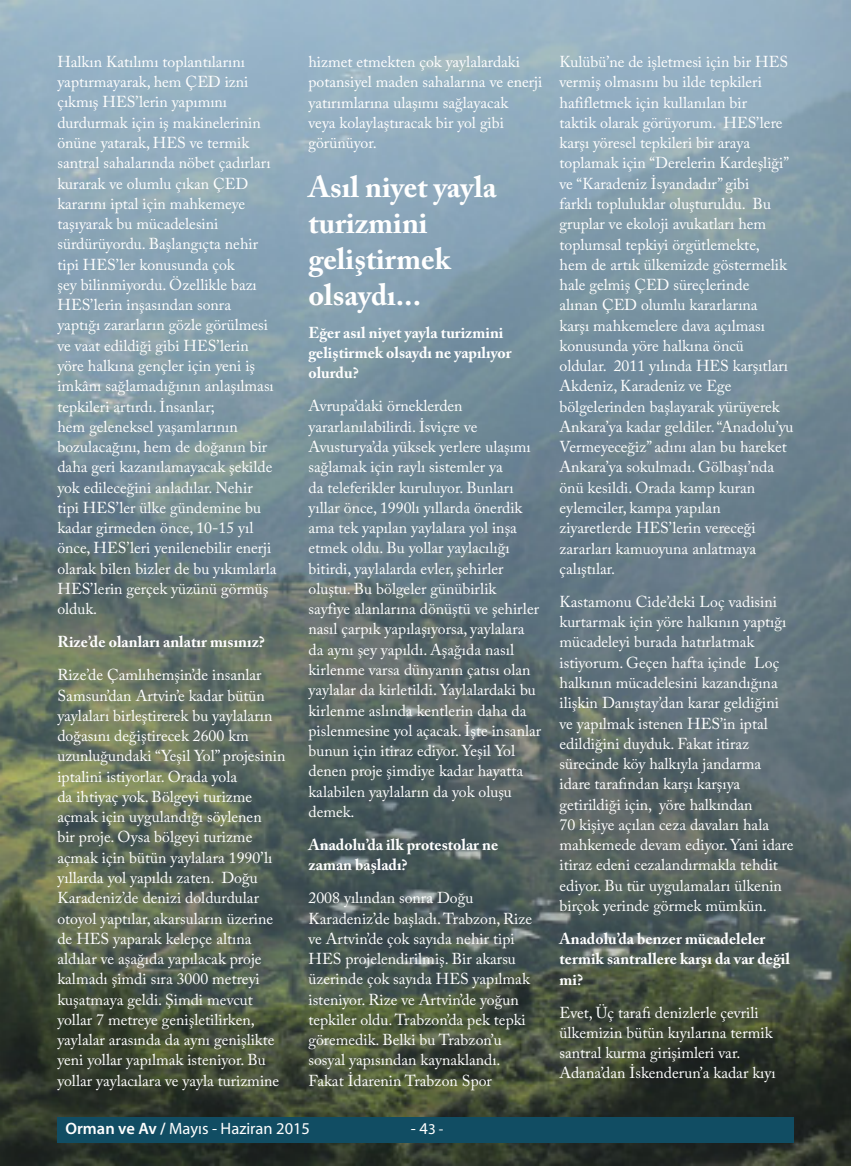
<style>
.page{position:relative;width:851px;height:1166px;background:#fff}
.page>*{position:absolute;margin:0;border:0;box-sizing:border-box;transform-origin:0 0}
.t1{font:700 30px/36px "Adobe Caslon Pro";color:#fff}
.t2{font:16.5px "Myriad Pro";color:#fff}
.t3{font:15.75px/20.2px "Adobe Caslon Pro";color:#fff}
.t4{font:700 15.75px/20.2px "Adobe Caslon Pro";color:#fff}
.s1{font-weight:600}
.s2{font-size:15px}
</style>
<div class="page">
<img style="left:0;top:0;width:850px;height:1165px">
<div style="left:57px;top:1116px;width:736px;height:26px;background:#114d63"></div>
<p class="t3" style="left:57px;top:51px;width:220px">Halkın Katılımı toplantılarını yaptırmayarak, hem ÇED izni çıkmış HES’lerin yapımını durdurmak için iş makinelerinin önüne yatarak, HES ve termik santral sahalarında nöbet çadırları kurarak ve olumlu çıkan ÇED kararını iptal için mahkemeye taşıyarak bu mücadelesini sürdürüyordu. Başlangıçta nehir tipi HES’ler konusunda çok<br>şey bilinmiyordu. Özellikle bazı<br>HES’lerin inşasından sonra yaptığı zararların gözle görülmesi ve vaat edildiği gibi HES’lerin yöre halkına gençler için yeni iş imkânı sağlamadığının anlaşılması tepkileri artırdı. İnsanlar;<br>hem geleneksel yaşamlarının bozulacağını, hem de doğanın bir daha geri kazanılamayacak şekilde yok edileceğini anladılar. Nehir tipi HES’ler ülke gündemine bu kadar girmeden önce, 10-15 yıl önce, HES’leri yenilenebilir enerji olarak bilen bizler de bu yıkımlarla<br>HES’lerin gerçek yüzünü görmüş olduk.</p>
<p class="t4" style="left:57px;top:631px;width:209px">Rize’de olanları anlatır mısınız?</p>
<p class="t3" style="left:57px;top:664px;width:229px">Rize’de Çamlıhemşin’de insanlar Samsun’dan Artvin’e kadar bütün yaylaları birleştirerek bu yaylaların doğasını değiştirecek 2600 km uzunluğundaki “Yeşil Yol” projesinin iptalini istiyorlar. Orada yola<br>da ihtiyaç yok. Bölgeyi turizme açmak için uygulandığı söylenen<br>bir proje. Oysa bölgeyi turizme açmak için bütün yaylalara 1990’lı yıllarda yol yapıldı zaten. Doğu Karadeniz’de denizi doldurdular otoyol yaptılar, akarsuların üzerine de HES yaparak kelepçe altına aldılar ve aşağıda yapılacak proje kalmadı şimdi sıra 3000 metreyi kuşatmaya geldi. Şimdi mevcut yollar 7 metreye genişletilirken, yaylalar arasında da aynı genişlikte yeni yollar yapılmak isteniyor. Bu yollar yaylacılara ve yayla turizmine</p>
<p class="t3" style="left:308px;top:52px;width:235px">hizmet etmekten çok yaylalardaki potansiyel maden sahalarına ve enerji yatırımlarına ulaşımı sağlayacak<br>veya kolaylaştıracak bir yol gibi görünüyor.</p>
<h1 class="t1" style="left:308px;top:168px;width:189px">Asıl niyet yayla turizmini geliştirmek olsaydı...</h1>
<p class="t4" style="left:308px;top:322px;width:204px">Eğer asıl niyet yayla turizmini geliştirmek olsaydı ne yapılıyor olurdu?</p>
<p class="t3" style="left:308px;top:396px;width:234px">Avrupa’daki örneklerden yararlanılabilirdi. İsviçre ve Avusturya’da yüksek yerlere ulaşımı sağlamak için raylı sistemler ya<br>da teleferikler kuruluyor. Bunları yıllar önce, 1990lı yıllarda önerdik ama tek yapılan yaylalara yol inşa etmek oldu. Bu yollar yaylacılığı bitirdi, yaylalarda evler, şehirler oluştu. Bu bölgeler günübirlik sayfiye alanlarına dönüştü ve şehirler nasıl çarpık yapılaşıyorsa, yaylalara da aynı şey yapıldı. Aşağıda nasıl kirlenme varsa dünyanın çatısı olan yaylalar da kirletildi. Yaylalardaki bu kirlenme aslında kentlerin daha da pislenmesine yol açacak. İşte insanlar bunun için itiraz ediyor. Yeşil Yol denen proje şimdiye kadar hayatta kalabilen yaylaların da yok oluşu demek.</p>
<p class="t4" style="left:308px;top:834px;width:191px">Anadolu’da ilk protestolar ne zaman başladı?</p>
<p class="t3" style="left:308px;top:887px;width:225px">2008 yılından sonra Doğu<br>Karadeniz’de başladı. Trabzon, Rize ve Artvin’de çok sayıda nehir tipi<br>HES projelendirilmiş. Bir akarsu üzerinde çok sayıda HES yapılmak isteniyor. Rize ve Artvin’de yoğun tepkiler oldu. Trabzon’da pek tepki göremedik. Belki bu Trabzon’u sosyal yapısından kaynaklandı.<br>Fakat İdarenin Trabzon Spor</p>
<p class="t2" style="left:65px;top:1118px;width:246px"><span class="s1">Orman ve Av /</span> Mayıs - Haziran 2015</p>
<p class="t2" style="left:411px;top:1118px;width:34px">- 4<span class="s2">3 -</span></p>
<p class="t3" style="left:559px;top:51px;width:235px">Kulübü’ne de işletmesi için bir HES vermiş olmasını bu ilde tepkileri hafifletmek için kullanılan bir<br>taktik olarak görüyorum. HES’lere karşı yöresel tepkileri bir araya toplamak için “Derelerin Kardeşliği” ve “Karadeniz İsyandadır” gibi<br>farklı topluluklar oluşturuldu. Bu gruplar ve ekoloji avukatları hem toplumsal tepkiyi örgütlemekte,<br>hem de artık ülkemizde göstermelik hale gelmiş ÇED süreçlerinde<br>alınan ÇED olumlu kararlarına<br>karşı mahkemelere dava açılması konusunda yöre halkına öncü oldular. 2011 yılında HES karşıtları<br>Akdeniz, Karadeniz ve Ege bölgelerinden başlayarak yürüyerek<br>Ankara’ya kadar geldiler. “Anadolu’yu<br>Vermeyeceğiz” adını alan bu hareket<br>Ankara’ya sokulmadı. Gölbaşı’nda önü kesildi. Orada kamp kuran eylemciler, kampa yapılan ziyaretlerde HES’lerin vereceği zararları kamuoyuna anlatmaya çalıştılar.</p>
<p class="t3" style="left:559px;top:591px;width:235px">Kastamonu Cide’deki Loç vadisini kurtarmak için yöre halkının yaptığı mücadeleyi burada hatırlatmak istiyorum. Geçen hafta içinde Loç halkının mücadelesini kazandığına ilişkin Danıştay’dan karar geldiğini ve yapılmak istenen HES’in iptal edildiğini duyduk. Fakat itiraz sürecinde köy halkıyla jandarma idare tarafından karşı karşıya getirildiği için, yöre halkından<br>70 kişiye açılan ceza davaları hala mahkemede devam ediyor. Yani idare itiraz edeni cezalandırmakla tehdit ediyor. Bu tür uygulamaları ülkenin birçok yerinde görmek mümkün.</p>
<p class="t4" style="left:559px;top:928px;width:232px">Anadolu’da benzer mücadeleler termik santrallere karşı da var değil mi?</p>
<p class="t3" style="left:559px;top:1001px;width:217px">Evet, Üç tarafı denizlerle çevrili ülkemizin bütün kıyılarına termik santral kurma girişimleri var.<br>Adana’dan İskenderun’a kadar kıyı</p>
</div>
